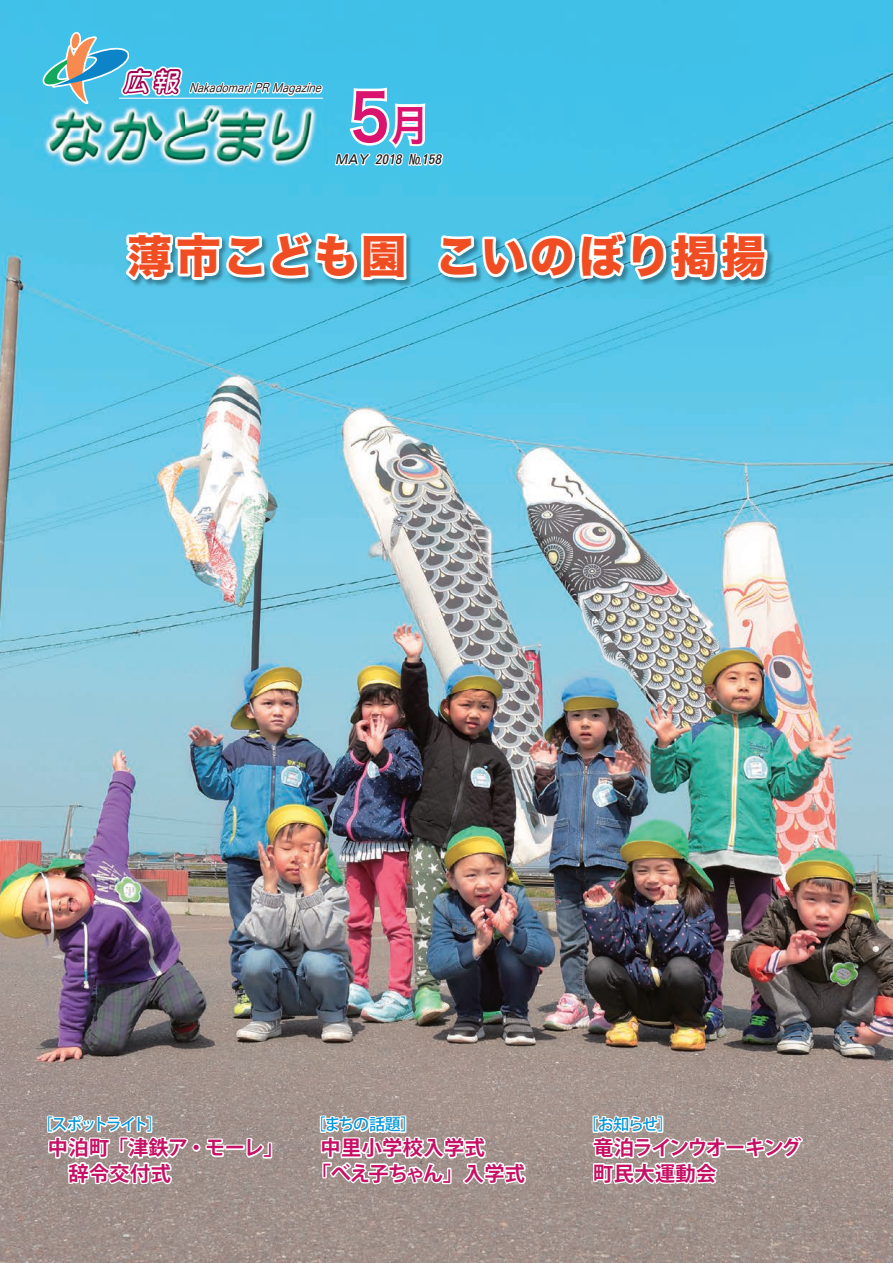
<style>
.page{position:relative;width:893px;height:1263px;background:#fff}
.page>*{position:absolute;margin:0;border:0;box-sizing:border-box;transform-origin:0 0}
.t1{font:63.75px "Hira Kaku Pro W6";color:#d9136e;scale:.9 1}
.t2{font:44.7px "Hira Kaku Std W8";letter-spacing:.05em;color:#f04d22}
.t3{font:700 20.25px/25.5px "Koz Go Pro";letter-spacing:.02em;color:#c51064}
.t4{font:700 20.25px/25.5px "Koz Go Pro";letter-spacing:-.04em;color:#c51064}
.t5{font:500 15.9px "Koz Go Pro";letter-spacing:-.11em;color:#0095d9}
.t6{font:500 15.9px "Koz Go Pro";letter-spacing:-.135em;color:#0095d9}
.t7{font:italic 12.75px "Motoya Cedar W4 90 msp RKSJ H";color:#231f20}
.t8{font:italic 11.7px "Hira Maru Pro W4";color:#231f20;scale:.9 1}
.s1{font-family:"Motoya Maru W4 90 msp RKSJ H";font-size:24.45px;color:#fff}
.s2{font-size:42.45px}
</style>
<div class="page">
<img style="left:0;top:0;width:893px;height:1263px">
<img style="left:126px;top:231px;width:648px;height:56px">
<img style="left:573px;top:892px;width:233px;height:371px">
<svg style="left:319px;top:1114px;width:209px;height:76px"></svg>
<div style="left:192px;top:1143px;width:8px;height:9px;border:3px solid #fff;border-radius:50%"></div>
<svg style="left:204px;top:1136px;width:70px;height:24px"></svg>
<svg style="left:46px;top:1112px;width:144px;height:74px"></svg>
<svg style="left:43px;top:0;width:727px;height:286px"></svg>
<p class="t8" style="left:124px;top:78px;width:226px"><span class="s1">広報</span> NakadomariPRMagazine</p>
<h1 class="t1" style="left:349px;top:60px;width:89px">5<span class="s2">月</span></h1>
<p class="t7" style="left:335px;top:153px;width:110px">MAY 2018 №158</p>
<h2 class="t2" style="left:127px;top:232px;width:640px">薄市こども園 こいのぼり掲揚</h2>
<p class="t6" style="left:37px;top:1114px;width:127px">［スポットライト］</p>
<p class="t3" style="left:48px;top:1136px;width:237px">中泊町「津鉄ア・モーレ」　辞令交付式</p>
<p class="t5" style="left:310px;top:1114px;width:108px">［まちの話題］</p>
<p class="t5" style="left:582px;top:1114px;width:93px">［お知らせ］</p>
<p class="t3" style="left:311px;top:1136px;width:216px;text-indent:10px">中里小学校入学式<br>「べえ子ちゃん」入学式</p>
<p class="t4" style="left:593px;top:1136px;width:210px">竜泊ラインウオーキング町民大運動会</p>
</div>
